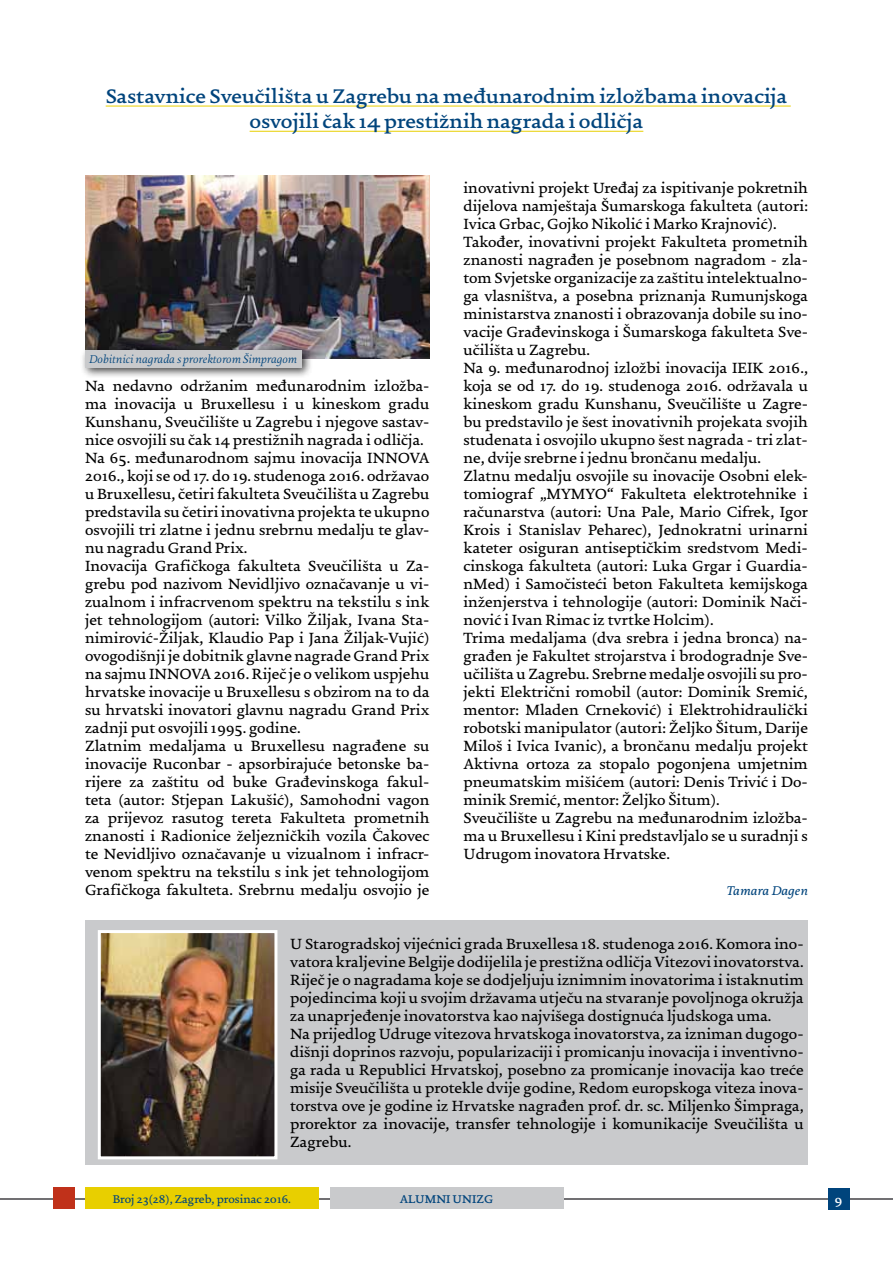
<style>
.page{position:relative;width:893px;height:1263px;background:#fff}
.page>*{position:absolute;margin:0;border:0;box-sizing:border-box;transform-origin:0 0}
.t1{font:700 21px/25.2px "Uni Zg";color:#00447c;text-align:center}
.t2{font:500 15.75px/18px "Uni Zg";color:#000}
.t3{font:italic 500 13.5px "Uni Zg";color:#00447c}
.t4{font:700 13.5px "Uni Zg";color:#fff}
.t5{font:italic 300 12px "Uni Zg";color:#00447c}
.t6{font:500 12px "Uni Zg";color:#00447c}
.t7{font:700 12px "Uni Zg";color:#00447c}
</style>
<div class="page">
<hr style="left:0;top:1198px;width:893px;height:1px;background:#717073">
<div style="left:828px;top:1188px;width:21px;height:21px;background:#00447c"></div>
<div style="left:53px;top:1188px;width:21px;height:21px;background:#c0311a"></div>
<div style="left:330px;top:1188px;width:233px;height:21px;background:#c9cacc"></div>
<div style="left:85px;top:1188px;width:234px;height:21px;background:#e8cf00"></div>
<hr style="left:106px;top:106px;width:685px;height:1px;background:#e8cf00">
<hr style="left:250px;top:131px;width:393px;height:1px;background:#e8cf00">
<img style="left:85px;top:175px;width:344px;height:184px">
<div style="left:80px;top:345px;width:233px;height:33px;background:#000;opacity:.75"></div>
<div style="left:85px;top:350px;width:216px;height:17px;background:#c9cacc"></div>
<div style="left:85px;top:921px;width:723px;height:244px;background:#c9cacc"></div>
<img style="left:102px;top:934px;width:171px;height:221px">
<div style="left:98px;top:930px;width:179px;height:229px;border:3px solid #fff"></div>
<h1 class="t1" style="left:106px;top:85px;width:683px">Sastavnice Sveučilišta u Zagrebu na međunarodnim izložbama inovacija osvojili čak 14 prestižnih nagrada i odličja</h1>
<p class="t5" style="left:89px;top:353px;width:209px">Dobitnici nagrada s prorektorom Šimpragom</p>
<p class="t2" style="left:85px;top:378px;width:346px">Na nedavno održanim međunarodnim izložba&shy;ma inovacija u Bruxellesu i u kineskom gradu Kunshanu, Sveučilište u Zagrebu i njegove sastav&shy;nice osvojili su čak 14 prestižnih nagrada i odličja.<br>Na 65. međunarodnom sajmu inovacija INNOVA 2016., koji se od 17. do 19. studenoga 2016. održavao u Bruxellesu, četiri fakulteta Sveučilišta u Zagrebu predstavila su četiri inovativna projekta te ukupno osvojili tri zlatne i jednu srebrnu medalju te glav&shy;nu nagradu Grand Prix.<br>Inovacija Grafičkoga fakulteta Sveučilišta u Za&shy;grebu pod nazivom Nevidljivo označavanje u vi&shy;zualnom i infracrvenom spektru na tekstilu s ink jet tehnologijom (autori: Vilko Žiljak, Ivana Sta&shy;nimirović-Žiljak, Klaudio Pap i Jana Žiljak-Vujić) ovogodišnji je dobitnik glavne nagrade Grand Prix na sajmu INNOVA 2016. Riječ je o velikom uspjehu hrvatske inovacije u Bruxellesu s obzirom na to da su hrvatski inovatori glavnu nagradu Grand Prix zadnji put osvojili 1995. godine.<br>Zlatnim medaljama u Bruxellesu nagrađene su inovacije Ruconbar - apsorbirajuće betonske ba&shy;rijere za zaštitu od buke Građevinskoga fakul&shy;teta (autor: Stjepan Lakušić), Samohodni vagon za prijevoz rasutog tereta Fakulteta prometnih znanosti i Radionice željezničkih vozila Čakovec te Nevidljivo označavanje u vizualnom i infracr&shy;venom spektru na tekstilu s ink jet tehnologijom Grafičkoga fakulteta. Srebrnu medalju osvojio je</p>
<p class="t2" style="left:463px;top:180px;width:346px">inovativni projekt Uređaj za ispitivanje pokretnih dijelova namještaja Šumarskoga fakulteta (autori:<br>Ivica Grbac, Gojko Nikolić i Marko Krajnović).<br>Također, inovativni projekt Fakulteta prometnih znanosti nagrađen je posebnom nagradom - zla&shy;tom Svjetske organizacije za zaštitu intelektualno&shy;ga vlasništva, a posebna priznanja Rumunjskoga ministarstva znanosti i obrazovanja dobile su ino&shy;vacije Građevinskoga i Šumarskoga fakulteta Sve&shy;učilišta u Zagrebu.<br>Na 9. međunarodnoj izložbi inovacija IEIK 2016., koja se od 17. do 19. studenoga 2016. održavala u kineskom gradu Kunshanu, Sveučilište u Zagre&shy;bu predstavilo je šest inovativnih projekata svojih studenata i osvojilo ukupno šest nagrada - tri zlat&shy;ne, dvije srebrne i jednu brončanu medalju.<br>Zlatnu medalju osvojile su inovacije Osobni elek&shy;tomiograf „MYMYO“ Fakulteta elektrotehnike i računarstva (autori: Una Pale, Mario Cifrek, Igor Krois i Stanislav Peharec), Jednokratni urinarni kateter osiguran antiseptičkim sredstvom Medi&shy;cinskoga fakulteta (autori: Luka Grgar i Guardia&shy;nMed) i Samočisteći beton Fakulteta kemijskoga inženjerstva i tehnologije (autori: Dominik Nači&shy;nović i Ivan Rimac iz tvrtke Holcim).<br>Trima medaljama (dva srebra i jedna bronca) na&shy;građen je Fakultet strojarstva i brodogradnje Sve&shy;učilišta u Zagrebu. Srebrne medalje osvojili su pro&shy;jekti Električni romobil (autor: Dominik Sremić, mentor: Mladen Crneković) i Elektrohidraulički robotski manipulator (autori: Željko Šitum, Darije Miloš i Ivica Ivanic), a brončanu medalju projekt Aktivna ortoza za stopalo pogonjena umjetnim pneumatskim mišićem (autori: Denis Trivić i Do&shy;minik Sremić, mentor: Željko Šitum).<br>Sveučilište u Zagrebu na međunarodnim izložba&shy;ma u Bruxellesu i Kini predstavljalo se u suradnji s Udrugom inovatora Hrvatske.</p>
<p class="t3" style="left:726px;top:883px;width:83px">Tamara Dagen</p>
<p class="t2" style="left:290px;top:936px;width:515px">U Starogradskoj vijećnici grada Bruxellesa 18. studenoga 2016. Komora ino&shy;vatora kraljevine Belgije dodijelila je prestižna odličja Vitezovi inovatorstva.<br>Riječ je o nagradama koje se dodjeljuju iznimnim inovatorima i istaknutim pojedincima koji u svojim državama utječu na stvaranje povoljnoga okružja za unaprjeđenje inovatorstva kao najvišega dostignuća ljudskoga uma.<br>Na prijedlog Udruge vitezova hrvatskoga inovatorstva, za izniman dugogo&shy;dišnji doprinos razvoju, popularizaciji i promicanju inovacija i inventivno&shy;ga rada u Republici Hrvatskoj, posebno za promicanje inovacija kao treće misije Sveučilišta u protekle dvije godine, Redom europskoga viteza inova&shy;torstva ove je godine iz Hrvatske nagrađen prof. dr. sc. Miljenko Šimpraga, prorektor za inovacije, transfer tehnologije i komunikacije Sveučilišta u Zagrebu.</p>
<p class="t6" style="left:113px;top:1193px;width:180px">Broj 23(28), Zagreb, prosinac 2016.</p>
<p class="t7" style="left:400px;top:1193px;width:95px">ALUMNI UNIZG</p>
<p class="t4" style="left:835px;top:1192px;width:9px">9</p>
</div>
